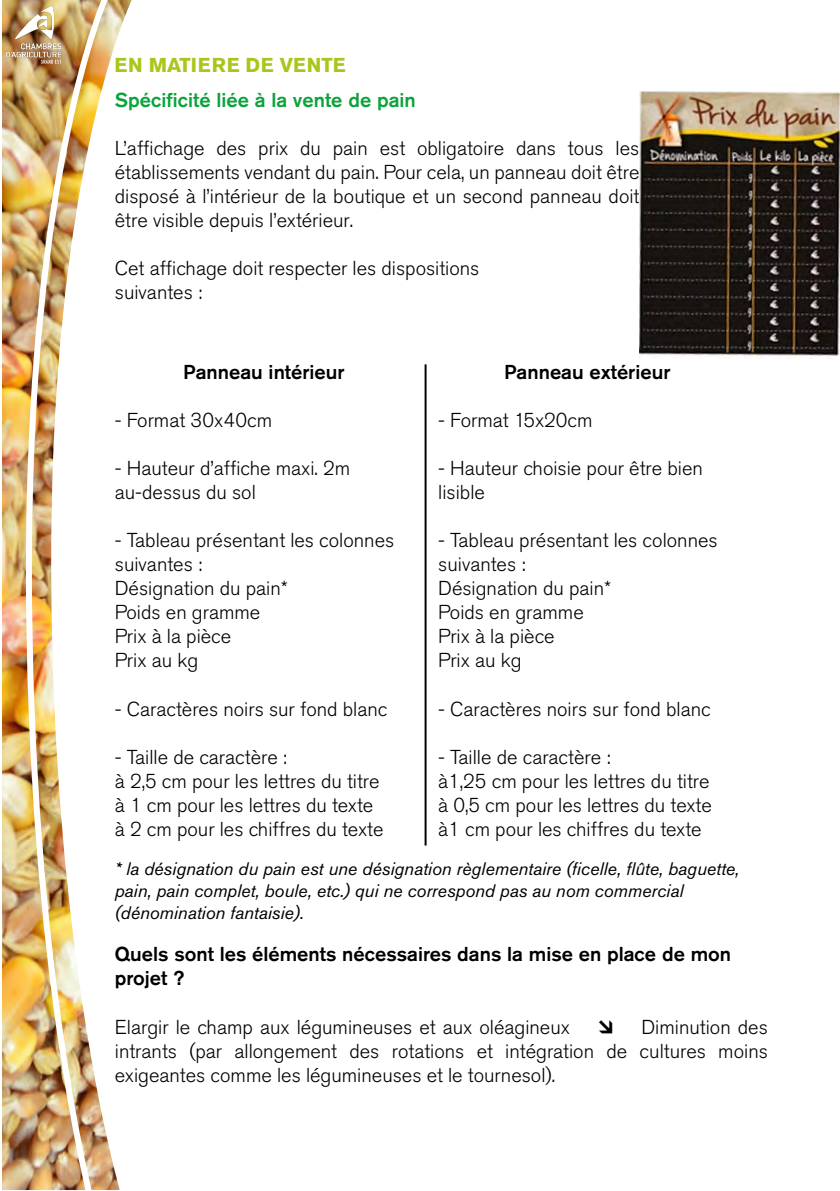
<style>
.page{position:relative;width:840px;height:1191px;background:#fff}
.page>*{position:absolute;margin:0;border:0;box-sizing:border-box;transform-origin:0 0}
.t1{font:300 20px/24px "Akzidenz Grotesk Std";color:#000}
.t2{font:500 20px/24px "Akzidenz Grotesk Std";color:#000}
.t3{font:500 20px "Akzidenz Grotesk Std";color:#0ba33a}
.t4{font:700 20px "Akzidenz Grotesk Std";letter-spacing:.02em;color:#a7c71b}
.t5{font:italic 18px/21.6px "Akzidenz Grotesk Std";color:#000}
</style>
<div class="page">
<img style="left:112px;top:0;width:20px;height:1190px">
<img style="left:2px;top:0;width:110px;height:1191px">
<hr style="left:424px;top:364px;width:2px;height:481px;background:#000">
<img style="left:2px;top:0;width:67px;height:68px">
<img style="left:639px;top:92px;width:200px;height:267px">
<p class="t4" style="left:114px;top:53px;width:232px">EN MATIERE DE VENTE</p>
<p class="t3" style="left:115px;top:87px;width:302px">Spécificité liée à la vente de pain</p>
<p class="t1" style="left:115px;top:136px;width:526px;text-align:justify">L’affichage des prix du pain est obligatoire dans tous les établissements vendant du pain. Pour cela, un panneau doit être disposé à l’intérieur de la boutique et un second panneau doit être visible depuis l’extérieur.</p>
<p class="t1" style="left:115px;top:256px;width:366px">Cet affichage doit respecter les dispositions suivantes :</p>
<p class="t2" style="left:504px;top:360px;width:168px">Panneau extérieur</p>
<p class="t1" style="left:438px;top:409px;width:156px">- Format 15x20cm</p>
<p class="t1" style="left:438px;top:457px;width:266px">- Hauteur choisie pour être bien lisible</p>
<p class="t1" style="left:438px;top:529px;width:281px">- Tableau présentant les colonnes suivantes :<br>Désignation du pain*<br>Poids en gramme<br>Prix à la pièce<br>Prix au kg</p>
<p class="t1" style="left:438px;top:697px;width:274px">- Caractères noirs sur fond blanc</p>
<p class="t1" style="left:438px;top:745px;width:275px">- Taille de caractère :<br>à1,25 cm pour les lettres du titre à 0,5 cm pour les lettres du texte à1 cm pour les chiffres du texte</p>
<p class="t5" style="left:115px;top:858px;width:625px">* la désignation du pain est une désignation règlementaire (ficelle, flûte, baguette, pain, pain complet, boule, etc.) qui ne correspond pas au nom commercial (dénomination fantaisie).</p>
<p class="t2" style="left:183px;top:360px;width:163px">Panneau intérieur</p>
<p class="t1" style="left:115px;top:409px;width:159px">- Format 30x40cm</p>
<p class="t1" style="left:115px;top:457px;width:237px">- Hauteur d’affiche maxi. 2m au-dessus du sol</p>
<p class="t1" style="left:115px;top:529px;width:281px">- Tableau présentant les colonnes suivantes :<br>Désignation du pain*<br>Poids en gramme<br>Prix à la pièce<br>Prix au kg</p>
<p class="t1" style="left:115px;top:697px;width:274px">- Caractères noirs sur fond blanc</p>
<p class="t1" style="left:115px;top:745px;width:270px">- Taille de caractère :<br>à 2,5 cm pour les lettres du titre à 1 cm pour les lettres du texte à 2 cm pour les chiffres du texte</p>
<p class="t2" style="left:115px;top:942px;width:617px">Quels sont les éléments nécessaires dans la mise en place de mon projet ?</p>
<p class="t1" style="left:115px;top:1015px;width:456px">Elargir le champ aux légumineuses et aux oléagineux</p>
<p class="t1" style="left:115px;top:1015px;width:654px;text-align:justify;text-indent:482px">→ Diminution des intrants (par allongement des rotations et intégration de cultures moins exigeantes comme les légumineuses et le tournesol).</p>
</div>
